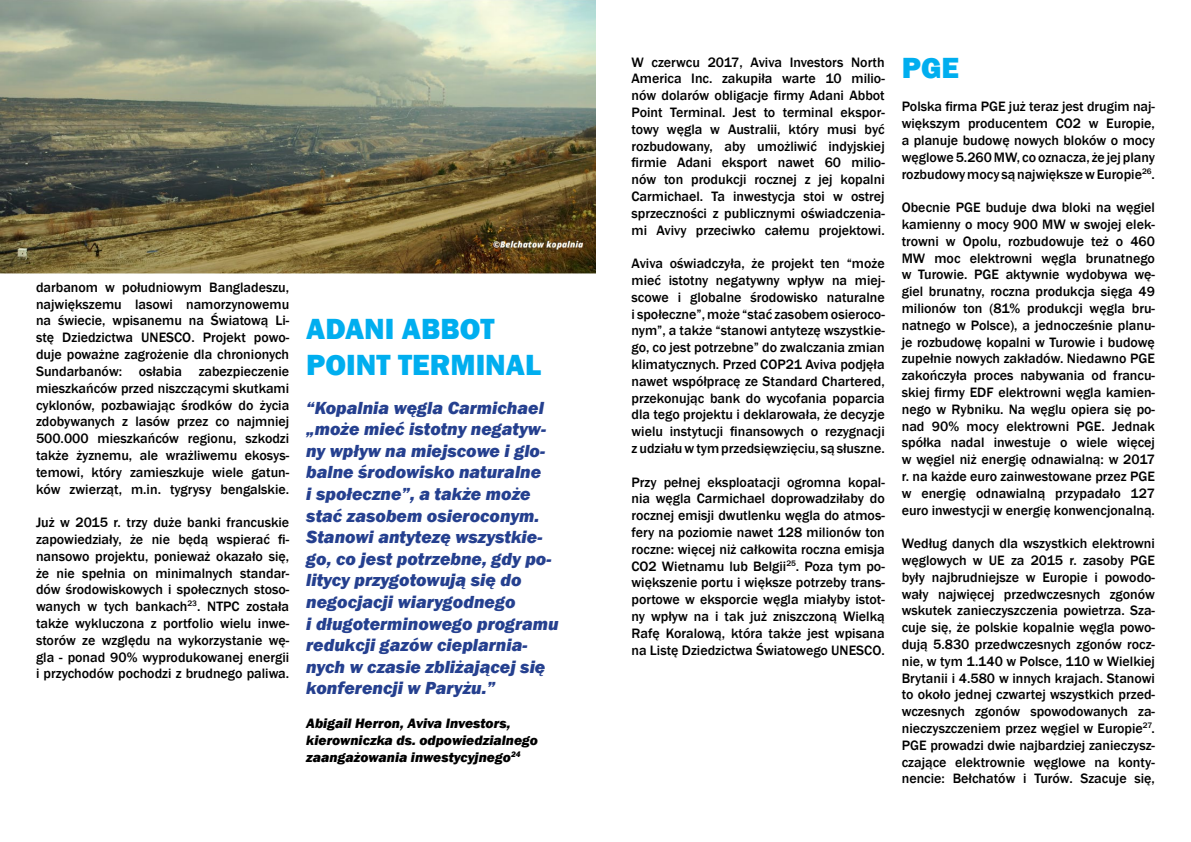
<style>
.page{position:relative;width:1191px;height:842px;background:#fff}
.page>*{position:absolute;margin:0;border:0;box-sizing:border-box;transform-origin:0 0}
.t1{font:800 30px/36px "Franklin Gothic";color:#00aeef}
.t2{font:italic 800 18px/21.6px "Franklin Gothic";color:#25408f}
.t3{font:500 14px/16.8px "Franklin Gothic";color:#000;text-align:justify}
.t4{font:italic 800 14px/16.8px "Franklin Gothic";color:#000}
</style>
<div class="page">
<img style="left:0;top:0;width:595px;height:274px">
<p class="t3" style="left:36px;top:279px;width:255px">darbanom w południowym Bangladeszu, największemu lasowi namorzynowemu na świecie, wpisanemu na Światową Li&shy;stę Dziedzictwa UNESCO. Projekt powo&shy;duje poważne zagrożenie dla chronionych Sundarbanów: osłabia zabezpieczenie mieszkańców przed niszczącymi skutkami cyklonów, pozbawiając środków do życia zdobywanych z lasów przez co najmniej 500.000 mieszkańców regionu, szkodzi także żyznemu, ale wrażliwemu ekosys&shy;temowi, który zamieszkuje wiele gatun&shy;ków zwierząt, m.in. tygrysy bengalskie.</p>
<p class="t3" style="left:36px;top:514px;width:255px">Już w 2015 r. trzy duże banki francuskie zapowiedziały, że nie będą wspierać fi&shy;nansowo projektu, ponieważ okazało się, że nie spełnia on minimalnych standar&shy;dów środowiskowych i społecznych stoso&shy;wanych w tych bankach<sup>23</sup>. NTPC została także wykluczona z portfolio wielu inwe&shy;storów ze względu na wykorzystanie wę&shy;gla - ponad 90% wyprodukowanej energii i przychodów pochodzi z brudnego paliwa.</p>
<h1 class="t1" style="left:306px;top:311px;width:236px">ADANI ABBOT<br>POINT TERMINAL</h1>
<p class="t2" style="left:306px;top:397px;width:254px">“Kopalnia węgla Carmichael „może mieć istotny negatyw&shy;ny wpływ na miejscowe i glo&shy;balne środowisko naturalne<br>i społeczne”, a także może stać zasobem osieroconym.<br>Stanowi antytezę wszystkie&shy;go, co jest potrzebne, gdy po&shy;litycy przygotowują się do negocjacji wiarygodnego<br>i długoterminowego programu redukcji gazów cieplarnia&shy;nych w czasie zbliżającej się konferencji w Paryżu.”</p>
<p class="t4" style="left:306px;top:715px;width:233px">Abigail Herron, Aviva Investors, kierowniczka ds. odpowiedzialnego zaangażowania inwestycyjnego<sup>24</sup></p>
<p class="t3" style="left:631px;top:54px;width:255px">W czerwcu 2017, Aviva Investors North America Inc. zakupiła warte 10 milio&shy;nów dolarów obligacje firmy Adani Abbot Point Terminal. Jest to terminal ekspor&shy;towy węgla w Australii, który musi być rozbudowany, aby umożliwić indyjskiej firmie Adani eksport nawet 60 milio&shy;nów ton produkcji rocznej z jej kopalni Carmichael. Ta inwestycja stoi w ostrej sprzeczności z publicznymi oświadczenia&shy;mi Avivy przeciwko całemu projektowi.</p>
<p class="t3" style="left:631px;top:255px;width:255px">Aviva oświadczyła, że projekt ten “może mieć istotny negatywny wpływ na miej&shy;scowe i globalne środowisko naturalne i społeczne”, może “stać zasobem osieroco&shy;nym”, a także “stanowi antytezę wszystkie&shy;go, co jest potrzebne” do zwalczania zmian klimatycznych. Przed COP21 Aviva podjęła nawet współpracę ze Standard Chartered, przekonując bank do wycofania poparcia dla tego projektu i deklarowała, że decyzje wielu instytucji finansowych o rezygnacji z udziału w tym przedsięwzięciu, są słuszne.</p>
<p class="t3" style="left:631px;top:474px;width:255px">Przy pełnej eksploatacji ogromna kopal&shy;nia węgla Carmichael doprowadziłaby do rocznej emisji dwutlenku węgla do atmos&shy;fery na poziomie nawet 128 milionów ton roczne: więcej niż całkowita roczna emisja CO2 Wietnamu lub Belgii<sup>25</sup>. Poza tym po&shy;większenie portu i większe potrzeby trans&shy;portowe w eksporcie węgla miałyby istot&shy;ny wpływ na i tak już zniszczoną Wielką Rafę Koralową, która także jest wpisana na Listę Dziedzictwa Światowego UNESCO.</p>
<h1 class="t1" style="left:901px;top:50px;width:59px">PGE</h1>
<p class="t3" style="left:901px;top:98px;width:255px">Polska firma PGE już teraz jest drugim naj&shy;większym producentem CO2 w Europie, a planuje budowę nowych bloków o mocy węglowe 5.260 MW, co oznacza, że jej plany rozbudowy mocy są największe w Europie<sup>26</sup>.</p>
<p class="t3" style="left:901px;top:199px;width:255px">Obecnie PGE buduje dwa bloki na węgiel kamienny o mocy 900 MW w swojej elek&shy;trowni w Opolu, rozbudowuje też o 460<br>MW moc elektrowni węgla brunatnego w Turowie. PGE aktywnie wydobywa wę&shy;giel brunatny, roczna produkcja sięga 49 milionów ton (81% produkcji węgla bru&shy;natnego w Polsce), a jednocześnie planu&shy;je rozbudowę kopalni w Turowie i budowę zupełnie nowych zakładów. Niedawno PGE zakończyła proces nabywania od francu&shy;skiej firmy EDF elektrowni węgla kamien&shy;nego w Rybniku. Na węglu opiera się po&shy;nad 90% mocy elektrowni PGE. Jednak spółka nadal inwestuje o wiele więcej w węgiel niż energię odnawialną: w 2017 r. na każde euro zainwestowane przez PGE w energię odnawialną przypadało 127 euro inwestycji w energię konwencjonalną.</p>
<p class="t3" style="left:901px;top:535px;width:255px">Według danych dla wszystkich elektrowni węglowych w UE za 2015 r. zasoby PGE były najbrudniejsze w Europie i powodo&shy;wały najwięcej przedwczesnych zgonów wskutek zanieczyszczenia powietrza. Sza&shy;cuje się, że polskie kopalnie węgla powo&shy;dują 5.830 przedwczesnych zgonów rocz&shy;nie, w tym 1.140 w Polsce, 110 w Wielkiej Brytanii i 4.580 w innych krajach. Stanowi to około jednej czwartej wszystkich przed&shy;wczesnych zgonów spowodowanych za&shy;nieczyszczeniem przez węgiel w Europie<sup>27</sup>.<br>PGE prowadzi dwie najbardziej zanieczysz&shy;czające elektrownie węglowe na konty&shy;nencie: Bełchatów i Turów. Szacuje się,</p>
</div>
